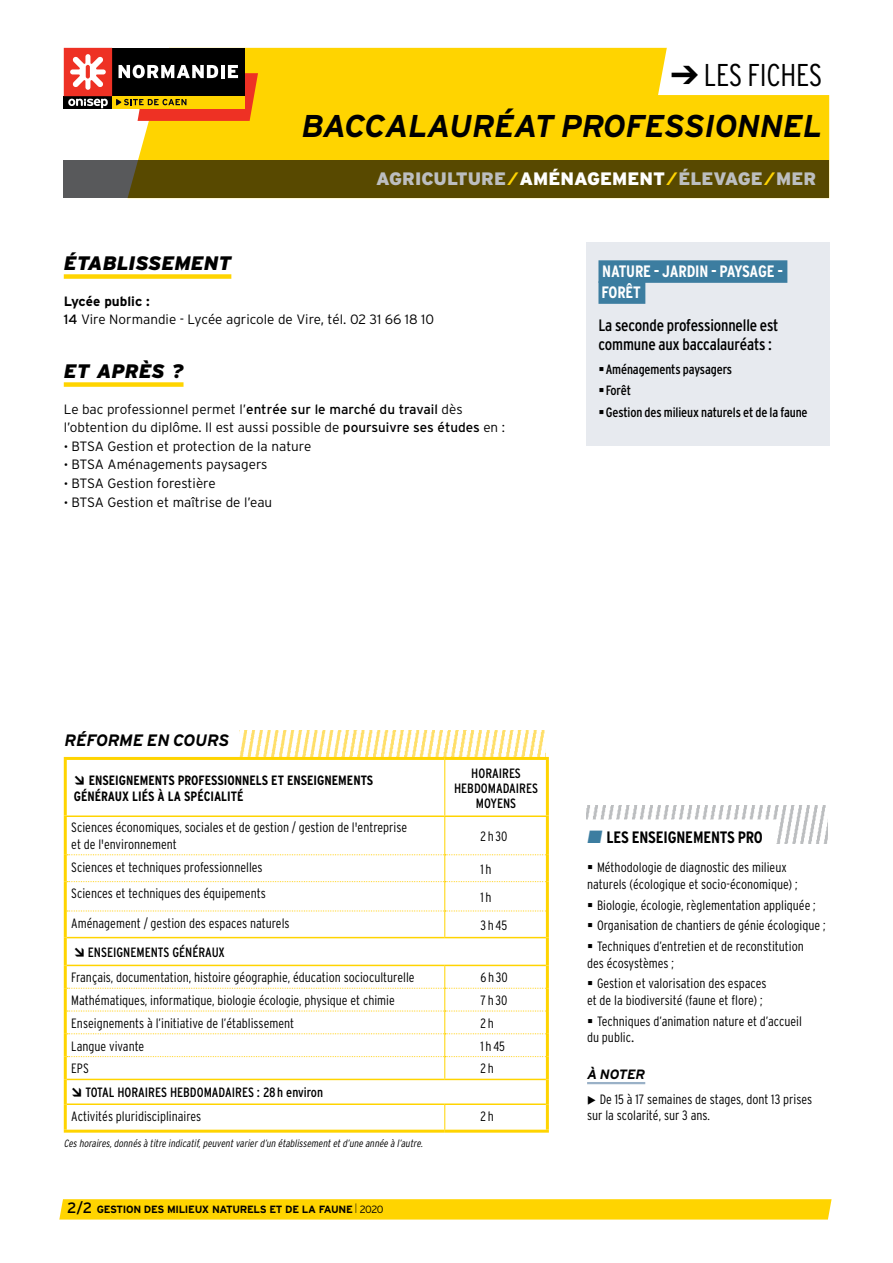
<style>
.page{position:relative;width:893px;height:1263px;background:#fff}
.page>*{position:absolute;margin:0;border:0;box-sizing:border-box;transform-origin:0 0}
.t1{font:italic 700 31.5px/51px "Interstate";letter-spacing:-.01em;color:#000;text-align:right}
.t2{font:italic 900 19.5px "Interstate";color:#000}
.t3{font:900 18px "Interstate";color:#bcbec0}
.t4{font:condensed 16.5px/19.5px "Interstate";letter-spacing:-.01em;color:#000}
.t5{font:700 condensed 16.5px/21px "Interstate";letter-spacing:-.01em;color:#fff}
.t6{font:700 condensed 16.5px "Interstate";letter-spacing:-.01em;color:#000}
.t7{font:italic 700 16.5px "Interstate";letter-spacing:-.01em;color:#000}
.t8{font:300 condensed 13.5px/16.5px "Interstate";color:#000}
.t9{font:300 13.5px/18px "Interstate";color:#000}
.t10{font:condensed 13.5px/15px "Interstate";letter-spacing:-.01em;color:#000;text-align:center}
.t11{font:700 condensed 13.5px/16.5px "Interstate";color:#000}
.t12{font:italic 700 13.5px "Interstate";letter-spacing:-.01em;color:#000}
.t13{font:italic 300 condensed 10.5px "Interstate";color:#000}
.t14{font:700 10.5px "Interstate";letter-spacing:-.03em;color:#000}
.s1{font-weight:300;font-style:normal;font-stretch:condensed}
.s2{font-weight:700;color:#ffd400}
.s3{color:#fff}
.s4{font-weight:700}
.s5{font-weight:400}
.s6{font-size:12px}
.s7{font-weight:300}
.s8{font-weight:400;font-size:15px}
.s9{font-weight:300;font-size:13.5px}
.s10{color:#3c7da0}
.s11{font-stretch:normal}
</style>
<div class="page">
<div style="left:138px;top:48px;width:691px;height:112px;background:#ffd400"></div>
<svg style="left:658px;top:47px;width:171px;height:48px"></svg>
<svg style="left:64px;top:96px;width:48px;height:12px"></svg>
<div style="left:112px;top:48px;width:133px;height:48px;background:#000"></div>
<div style="left:112px;top:96px;width:133px;height:12px;background:#ffd400"></div>
<div style="left:64px;top:48px;width:48px;height:48px;background:#ee3124"></div>
<svg style="left:70px;top:54px;width:36px;height:36px"></svg>
<svg style="left:68px;top:99px;width:40px;height:9px"></svg>
<svg style="left:116px;top:65px;width:142px;height:56px"></svg>
<svg style="left:64px;top:160px;width:765px;height:38px;background:#584a08"></svg>
<div style="left:64px;top:274px;width:167px;height:5px;background:#ffd400"></div>
<div style="left:64px;top:382px;width:120px;height:5px;background:#ffd400"></div>
<div style="left:59px;top:1199px;width:773px;height:20px;background:#ffd400"></div>
<img style="left:587px;top:806px;width:241px;height:37px">
<svg style="left:586px;top:819px;width:193px;height:25px"></svg>
<hr style="left:587px;top:1082px;width:58px;height:2px;background:#9ab1c7">
<img style="left:240px;top:730px;width:305px;height:27px">
<svg style="left:67px;top:817px;width:479px;height:313px"></svg>
<hr style="left:444px;top:760px;width:1px;height:55px;background:#ffd400">
<hr style="left:444px;top:817px;width:1px;height:37px;background:#ffd400">
<svg style="left:444px;top:1105px;width:1px;height:25px"></svg>
<hr style="left:64px;top:815px;width:381px;height:2px;background:#ffd400">
<hr style="left:445px;top:815px;width:104px;height:2px;background:#ffd400">
<hr style="left:64px;top:757px;width:381px;height:3px;background:#ffd400">
<hr style="left:64px;top:760px;width:3px;height:55px;background:#ffd400">
<hr style="left:445px;top:757px;width:104px;height:3px;background:#ffd400">
<hr style="left:546px;top:760px;width:3px;height:55px;background:#ffd400">
<hr style="left:64px;top:817px;width:3px;height:38px;background:#ffd400">
<hr style="left:546px;top:817px;width:3px;height:38px;background:#ffd400">
<hr style="left:64px;top:855px;width:3px;height:27px;background:#ffd400">
<hr style="left:546px;top:855px;width:3px;height:27px;background:#ffd400">
<hr style="left:64px;top:882px;width:3px;height:29px;background:#ffd400">
<hr style="left:546px;top:882px;width:3px;height:29px;background:#ffd400">
<hr style="left:64px;top:911px;width:3px;height:26px;background:#ffd400">
<hr style="left:546px;top:911px;width:3px;height:26px;background:#ffd400">
<hr style="left:64px;top:937px;width:3px;height:28px;background:#ffd400">
<hr style="left:546px;top:937px;width:3px;height:28px;background:#ffd400">
<hr style="left:64px;top:965px;width:3px;height:23px;background:#ffd400">
<hr style="left:546px;top:965px;width:3px;height:23px;background:#ffd400">
<hr style="left:64px;top:988px;width:3px;height:23px;background:#ffd400">
<hr style="left:546px;top:988px;width:3px;height:23px;background:#ffd400">
<hr style="left:64px;top:1011px;width:3px;height:23px;background:#ffd400">
<hr style="left:546px;top:1011px;width:3px;height:23px;background:#ffd400">
<hr style="left:64px;top:1034px;width:3px;height:22px;background:#ffd400">
<hr style="left:546px;top:1034px;width:3px;height:22px;background:#ffd400">
<hr style="left:64px;top:1056px;width:3px;height:23px;background:#ffd400">
<hr style="left:546px;top:1056px;width:3px;height:23px;background:#ffd400">
<hr style="left:64px;top:1079px;width:3px;height:25px;background:#ffd400">
<hr style="left:546px;top:1079px;width:3px;height:25px;background:#ffd400">
<hr style="left:64px;top:1104px;width:3px;height:26px;background:#ffd400">
<hr style="left:546px;top:1104px;width:3px;height:26px;background:#ffd400">
<hr style="left:64px;top:1130px;width:381px;height:3px;background:#ffd400">
<hr style="left:445px;top:1130px;width:104px;height:3px;background:#ffd400">
<hr style="left:67px;top:937px;width:378px;height:1px;background:#ffd400">
<hr style="left:67px;top:965px;width:378px;height:1px;background:#ffd400">
<hr style="left:445px;top:965px;width:101px;height:1px;background:#ffd400">
<svg style="left:67px;top:854px;width:479px;height:83px"></svg>
<hr style="left:445px;top:937px;width:101px;height:1px;background:#ffd400">
<svg style="left:67px;top:966px;width:479px;height:113px"></svg>
<hr style="left:67px;top:1079px;width:378px;height:1px;background:#ffd400">
<hr style="left:445px;top:1079px;width:101px;height:1px;background:#ffd400">
<hr style="left:67px;top:1103px;width:378px;height:2px;background:#ffd400">
<hr style="left:445px;top:1103px;width:101px;height:2px;background:#ffd400">
<div style="left:587px;top:242px;width:243px;height:203px;background:#e7eaef"></div>
<div style="left:598px;top:260px;width:189px;height:23px;background:#3c7da0"></div>
<div style="left:598px;top:281px;width:47px;height:23px;background:#3c7da0"></div>
<h1 class="t1" style="left:301px;top:49px;width:523px">➔ <span class="s1">LES FICHES<br></span>BACCALAURÉAT PROFESSIONNEL</h1>
<h3 class="t3" style="left:376px;top:168px;width:212px">AGRICULTURE<span class="s2">⁄</span> <span class="s3">AMÉNAGE</span></h3>
<h3 class="t3" style="left:612px;top:168px;width:206px"><span class="s3">MENT</span> <span class="s2">⁄</span>ÉLEVAGE<span class="s2">⁄</span>MER</h3>
<h2 class="t2" style="left:64px;top:251px;width:169px">ÉTABLISSEMENT</h2>
<p class="t9" style="left:64px;top:292px;width:372px"><span class="s4">Lycée public :<br></span><span class="s5">14</span> Vire Normandie - Lycée agricole de Vire, tél. 02 31 66 18 10</p>
<h2 class="t2" style="left:64px;top:359px;width:121px">ET APRÈS ?</h2>
<p class="t9" style="left:64px;top:400px;width:443px">Le bac professionnel permet l’<span class="s5">entrée sur le marché du travail</span> dès l’obtention du diplôme. Il est aussi possible de <span class="s5">poursuivre ses études</span> en :</p>
<p class="t9" style="left:64px;top:437px;width:249px"><span class="s6">•</span> BTSA Gestion et protection de la nature</p>
<p class="t9" style="left:64px;top:455px;width:205px"><span class="s6">•</span> BTSA Aménagements paysagers</p>
<p class="t9" style="left:64px;top:474px;width:153px"><span class="s6">•</span> BTSA Gestion forestière</p>
<p class="t9" style="left:64px;top:493px;width:210px"><span class="s6">•</span> BTSA Gestion et maîtrise de l’eau</p>
<p class="t5" style="left:601px;top:261px;width:183px">NATURE - JARDIN - PAYSAGE -<br>FORÊT</p>
<p class="t4" style="left:598px;top:315px;width:182px">La seconde professionnelle est commune aux baccalauréats :</p>
<p class="t10" style="left:598px;top:361px;width:135px">▪Aménagements paysagers</p>
<p class="t10" style="left:598px;top:383px;width:34px">▪Forêt</p>
<p class="t10" style="left:598px;top:405px;width:211px">▪Gestion des milieux naturels et de la faune</p>
<p class="t7" style="left:65px;top:730px;width:166px">RÉFORME EN COURS</p>
<p class="t11" style="left:74px;top:771px;width:301px">→ ENSEIGNEMENTS PROFESSIONNELS ET ENSEIGNEMENTS<br>GÉNÉRAUX LIÉS À LA SPÉCIALITÉ</p>
<p class="t10" style="left:454px;top:765px;width:85px">HORAIRES<br>HEBDOMADAIRES<br>MOYENS</p>
<p class="t8" style="left:71px;top:819px;width:337px">Sciences économiques, sociales et de gestion / gestion de l'entreprise et de l'environnement</p>
<p class="t8" style="left:481px;top:827px;width:28px">2h30</p>
<p class="t8" style="left:71px;top:858px;width:193px">Sciences et techniques professionnelles</p>
<p class="t8" style="left:481px;top:860px;width:13px">1h</p>
<p class="t8" style="left:71px;top:885px;width:196px">Sciences et techniques des équipements</p>
<p class="t8" style="left:481px;top:889px;width:13px">1h</p>
<p class="t8" style="left:71px;top:915px;width:220px">Aménagement / gestion des espaces naturels</p>
<p class="t8" style="left:481px;top:916px;width:28px">3h45</p>
<p class="t8" style="left:71px;top:939px;width:345px;line-height:25.3px">→ <span class="s5">ENSEIGNEMENTS GÉNÉRAUX<br></span>Français, documentation, histoire géographie, éducation socioculturelle</p>
<p class="t8" style="left:481px;top:969px;width:29px">6h30</p>
<p class="t8" style="left:71px;top:992px;width:325px">Mathématiques, informatique, biologie écologie, physique et chimie</p>
<p class="t8" style="left:481px;top:992px;width:28px">7h30</p>
<p class="t8" style="left:71px;top:1015px;width:224px">Enseignements à l’initiative de l’établissement</p>
<p class="t8" style="left:481px;top:1015px;width:15px">2h</p>
<p class="t8" style="left:71px;top:1037px;width:74px">Langue vivante</p>
<p class="t8" style="left:481px;top:1037px;width:26px">1h45</p>
<p class="t8" style="left:71px;top:1060px;width:19px">EPS</p>
<p class="t8" style="left:481px;top:1060px;width:15px">2h</p>
<p class="t10" style="left:71px;top:1080px;width:253px;line-height:23.9px;text-align:left">→ TOTAL HORAIRES HEBDOMADAIRES : 28 h environ<br><span class="s7">Activités pluridisciplinaires</span></p>
<p class="t8" style="left:481px;top:1108px;width:15px">2h</p>
<p class="t13" style="left:64px;top:1137px;width:363px">Ceshoraires,donnésà titre indicatif,peuventvarierd’un établissementetd’une année à l’autre.</p>
<p class="t14" style="left:67px;top:1203px;width:318px"><span class="s8">2/2</span> GESTION DES MILIEUX NATURELS ET DE LA FAUNE <span class="s9">l</span> <span class="s7">2020</span></p>
<p class="t6" style="left:587px;top:827px;width:177px"><span class="s10">■</span> LES ENSEIGNEMENTS PRO</p>
<p class="t8" style="left:587px;top:859px;width:212px">▪ Méthodologie de diagnostic des milieux naturels (écologique et socio-économique) ;</p>
<p class="t8" style="left:587px;top:896px;width:230px">▪ Biologie, écologie, règlementation appliquée ;</p>
<p class="t8" style="left:587px;top:917px;width:240px">▪ Organisation de chantiers de génie écologique ;</p>
<p class="t8" style="left:587px;top:938px;width:218px">▪ Techniques d’entretien et de reconstitution des écosystèmes ;</p>
<p class="t8" style="left:587px;top:975px;width:181px">▪ Gestion et valorisation des espaces et de la biodiversité (faune et flore) ;</p>
<p class="t8" style="left:587px;top:1012px;width:216px">▪ Techniques d’animation nature et d’accueil du public<span class="s11">.</span></p>
<p class="t12" style="left:587px;top:1065px;width:60px">À NOTER</p>
<p class="t8" style="left:587px;top:1090px;width:227px">◆ De 15 à 17 semaines de stages, dont 13 prises sur la scolarité, sur 3 ans.</p>
</div>
